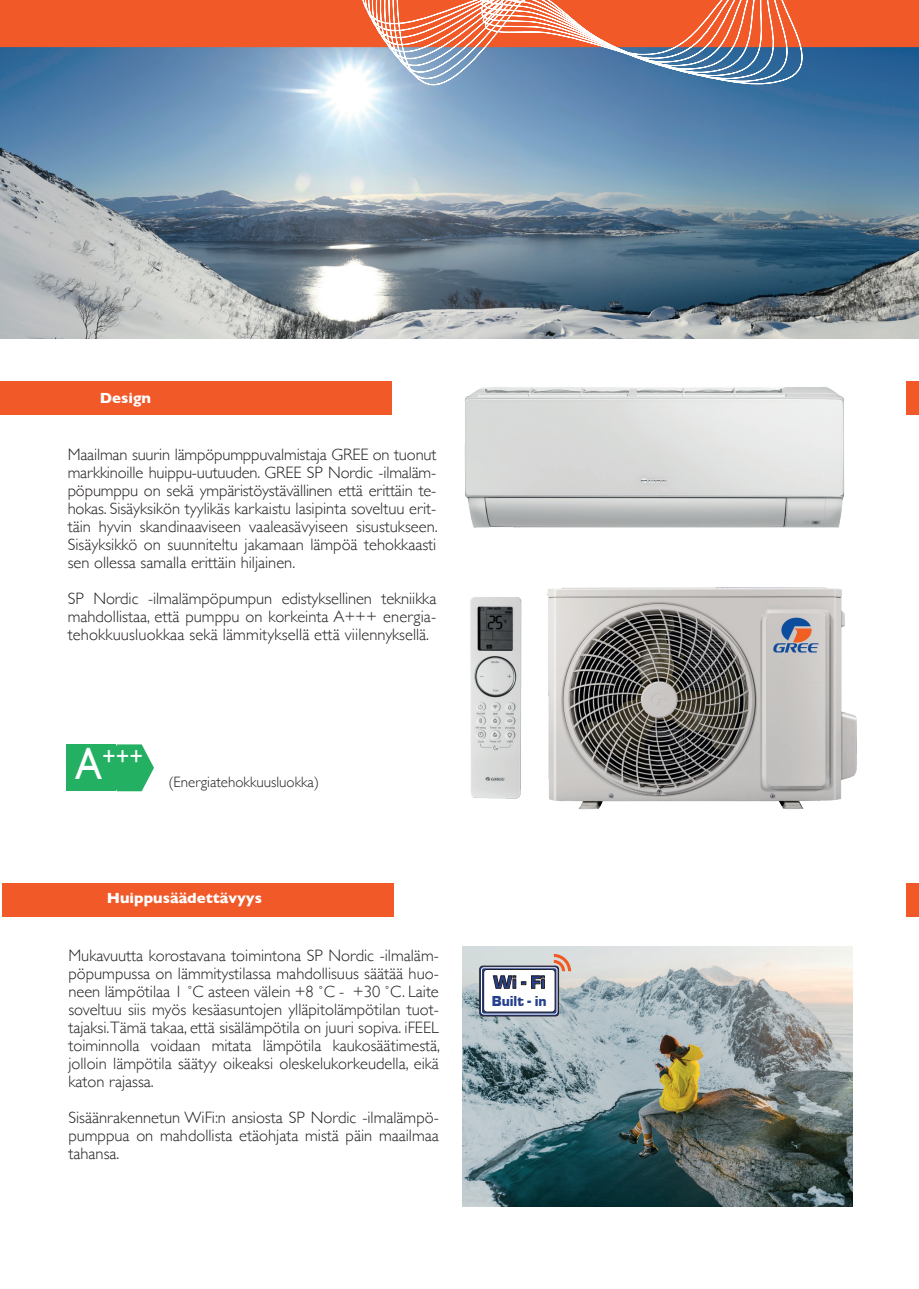
<style>
.page{position:relative;width:919px;height:1289px;background:#fff}
.page>*{position:absolute;margin:0;border:0;box-sizing:border-box;transform-origin:0 0}
.t1{font:25.8px "Gill Sans";color:#fff;scale:.91 1}
.t2{font:18.6px "Eurostile T Blac";color:#253f8e}
.t3{font:300 16.5px/18px "Gill Sans";color:#231f20;text-align:justify}
.t4{font:700 15px "Gill Sans";color:#fff}
.t5{font:300 15px "Gill Sans";color:#231f20}
.t6{font:14.85px "Eurostile T Blac";color:#253f8e}
.s1{font-size:44.25px}
</style>
<div class="page">
<div style="left:906px;top:381px;width:12px;height:34px;background:#f15929"></div>
<div style="left:3px;top:883px;width:391px;height:33px;background:#f15929"></div>
<img style="left:0;top:100px;width:918px;height:239px">
<svg style="left:0;top:0;width:918px;height:100px"></svg>
<div style="left:906px;top:883px;width:12px;height:33px;background:#f15929"></div>
<img style="left:556px;top:587px;width:301px;height:223px">
<div style="left:0;top:381px;width:391px;height:33px;background:#f15929"></div>
<img style="left:462px;top:946px;width:390px;height:260px">
<img style="left:436px;top:338px;width:436px;height:190px">
<svg style="left:553px;top:953px;width:18px;height:18px"></svg>
<div style="left:479px;top:965px;width:79px;height:51px;border:1px solid #231f20;border-radius:3px"></div>
<div style="left:483px;top:969px;width:72px;height:43px;background:#fff;border-radius:3px"></div>
<div style="left:483px;top:969px;width:72px;height:43px;border:1px solid #231f20;border-radius:3px"></div>
<svg style="left:493px;top:975px;width:51px;height:13px"></svg>
<div style="left:481px;top:967px;width:76px;height:47px;border:1px solid #fff;border-radius:2px"></div>
<svg style="left:116px;top:744px;width:38px;height:47px"></svg>
<div style="left:67px;top:744px;width:49px;height:47px;background:#24b062"></div>
<img style="left:470px;top:589px;width:86px;height:212px">
<p class="t4" style="left:100px;top:386px;width:53px">Design</p>
<p class="t3" style="left:68px;top:444px;width:371px">Maailman suurin lämpöpumppuvalmistaja GREE on tuonut markkinoille huippu-uutuuden. GREE SP Nordic -ilmaläm&shy;pöpumppu on sekä ympäristöystävällinen että erittäin te&shy;hokas. Sisäyksikön tyylikäs karkaistu lasipinta soveltuu erit&shy;täin hyvin skandinaaviseen vaaleasävyiseen sisustukseen.<br>Sisäyksikkö on suunniteltu jakamaan lämpöä tehokkaasti sen ollessa samalla erittäin hiljainen.</p>
<p class="t3" style="left:68px;top:588px;width:370px">SP Nordic -ilmalämpöpumpun edistyksellinen tekniikka mahdollistaa, että pumppu on korkeinta A+++ energia&shy;tehokkuusluokkaa sekä lämmityksellä että viilennyksellä.</p>
<h1 class="t1" style="left:75px;top:741px;width:76px"><span class="s1">A</span>+++</h1>
<p class="t5" style="left:168px;top:769px;width:152px">(Energiatehokkuusluokka)</p>
<p class="t4" style="left:107px;top:886px;width:157px">Huippusäädettävyys</p>
<p class="t3" style="left:68px;top:946px;width:373px">Mukavuutta korostavana toimintona SP Nordic -ilmaläm&shy;pöpumpussa on lämmitystilassa mahdollisuus säätää huo&shy;neen lämpötilaa 1 ˚C asteen välein +8 ˚C - +30 ˚C. Laite soveltuu siis myös kesäasuntojen ylläpitolämpötilan tuot&shy;tajaksi.Tämä takaa, että sisälämpötila on juuri sopiva. iFEEL toiminnolla voidaan mitata lämpötila kaukosäätimestä, jolloin lämpötila säätyy oikeaksi oleskelukorkeudella, eikä katon rajassa.</p>
<p class="t3" style="left:68px;top:1108px;width:372px">Sisäänrakennetun WiFi:n ansiosta SP Nordic -ilmalämpö&shy;pumppua on mahdollista etäohjata mistä päin maailmaa tahansa.</p>
<p class="t2" style="left:493px;top:971px;width:53px">Wi - Fi</p>
<p class="t6" style="left:492px;top:993px;width:56px">Built - in</p>
</div>
